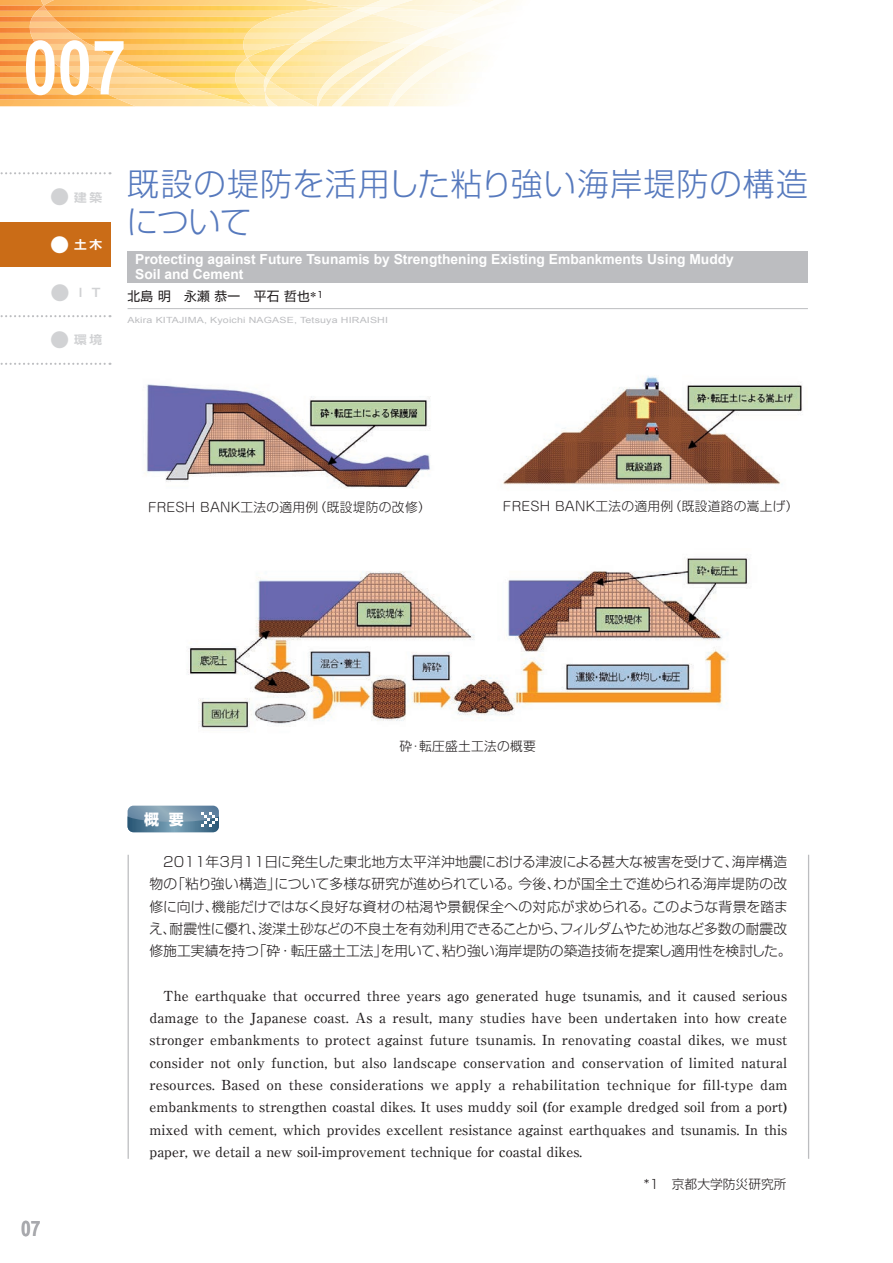
<style>
.page{position:relative;width:893px;height:1263px;background:#fff}
.page>*{position:absolute;margin:0;border:0;box-sizing:border-box;transform-origin:0 0}
.t1{font:700 75.3px "Arial Narrow";color:#fff}
.t2{font:300 31.95px/38.2px "Shin Go Pro";letter-spacing:.04em;color:#5679bd}
.t3{font:700 21.3px "Arial Narrow";color:#a8a9ad}
.t4{font:14.85px "Shin Go Pro Bold 90 pv RKSJ H";color:#fff}
.t5{font:500 13.8px/22.4px "Ryumin Pr 6";color:#231f20;text-align:justify}
.t6{font:300 13.8px/22.4px "Shin Go Pro";color:#231f20}
.t7{font:700 13.8px/14.9px "Arial";color:#fff}
.t8{font:300 12.75px "Shin M Go Pro";letter-spacing:.02em;color:#231f20}
.t9{font:12.75px "Shin Go Pro";letter-spacing:.02em;color:#231f20}
.t10{font:300 12.75px "Shin Go Pro";color:#231f20}
.t11{font:700 11.7px "Shin Go Pr 6 De";color:#d1d2d4;scale:1.08 1}
.t12{font:700 11.7px "Shin Go Pr 6 De";color:#fff;scale:1.08 1}
.t13{font:8.55px "Arial";letter-spacing:.015em;color:#bcbdc0;scale:1.25 1}
.s1{font-size:19.2px}
</style>
<div class="page">
<div style="left:0;top:223px;width:111px;height:44px;background:#ca6c17"></div>
<svg style="left:0;top:0;width:512px;height:106px"></svg>
<svg style="left:0;top:315px;width:110px;height:2px"></svg>
<svg style="left:0;top:363px;width:110px;height:2px"></svg>
<svg style="left:0;top:172px;width:110px;height:2px"></svg>
<img style="left:145px;top:384px;width:286px;height:104px">
<img style="left:188px;top:557px;width:562px;height:172px">
<img style="left:503px;top:376px;width:299px;height:109px">
<hr style="left:128px;top:308px;width:680px;height:1px;background:#bcbdc0">
<div style="left:128px;top:251px;width:680px;height:32px;background:#bcbdc0"></div>
<svg style="left:128px;top:806px;width:91px;height:26px"></svg>
<hr style="left:128px;top:855px;width:1px;height:304px;background:#bcbdc0">
<hr style="left:808px;top:855px;width:1px;height:304px;background:#bcbdc0">
<h1 class="t1" style="left:23px;top:24px;width:104px">007</h1>
<p class="t11" style="left:50px;top:187px;width:49px"><span class="s1">●</span>建築</p>
<p class="t12" style="left:50px;top:235px;width:49px"><span class="s1">●</span>土木</p>
<p class="t11" style="left:50px;top:283px;width:50px"><span class="s1">●</span>IＴ</p>
<p class="t11" style="left:50px;top:330px;width:49px"><span class="s1">●</span>環境</p>
<h2 class="t2" style="left:126px;top:161px;width:683px">既設の堤防を活用した粘り強い海岸堤防の構造について</h2>
<p class="t7" style="left:135px;top:253px;width:600px">Protecting against Future Tsunamis by Strengthening Existing Embankments Using Muddy<br>Soil and Cement</p>
<p class="t9" style="left:128px;top:286px;width:198px">北島 明　永瀬 恭一　平石 哲也<sup>＊1</sup></p>
<p class="t13" style="left:128px;top:314px;width:210px">Akira KITAJIMA, Kyoichi NAGASE, Tetsuya HIRAISHI</p>
<p class="t8" style="left:148px;top:497px;width:284px">FRESH BANK工法の適用例（既設堤防の改修）</p>
<p class="t8" style="left:503px;top:496px;width:297px">FRESH BANK工法の適用例（既設道路の嵩上げ）</p>
<h3 class="t3" style="left:21px;top:1216px;width:21px">07</h3>
<p class="t8" style="left:399px;top:736px;width:138px">砕･転圧盛土工法の概要</p>
<p class="t4" style="left:144px;top:807px;width:41px">概 要</p>
<p class="t6" style="left:149px;top:849px;width:644px;text-indent:14px">2011年3月11日に発生した東北地方太平洋沖地震における津波による甚大な被害を受けて、海岸構造物の「粘り強い構造」について多様な研究が進められている。今後、わが国全土で進められる海岸堤防の改修に向け、機能だけではなく良好な資材の枯渇や景観保全への対応が求められる。このような背景を踏まえ、耐震性に優れ、浚渫土砂などの不良土を有効利用できることから、フィルダムやため池など多数の耐震改修施工実績を持つ「砕・転圧盛土工法」を用いて、粘り強い海岸堤防の築造技術を提案し適用性を検討した。</p>
<p class="t5" style="left:149px;top:984px;width:640px;text-indent:14px">The earthquake that occurred three years ago generated huge tsunamis, and it caused serious damage to the Japanese coast. As a result, many studies have been undertaken into how create stronger embankments to protect against future tsunamis. In renovating coastal dikes, we must consider not only function, but also landscape conservation and conservation of limited natural resources. Based on these considerations we apply a rehabilitation technique for fill-type dam embankments to strengthen coastal dikes. It uses muddy soil (for example dredged soil from a port) mixed with cement, which provides excellent resistance against earthquakes and tsunamis. In this paper, we detail a new soil-improvement technique for coastal dikes.</p>
<p class="t10" style="left:644px;top:1174px;width:144px">*1　京都大学防災研究所</p>
</div>
